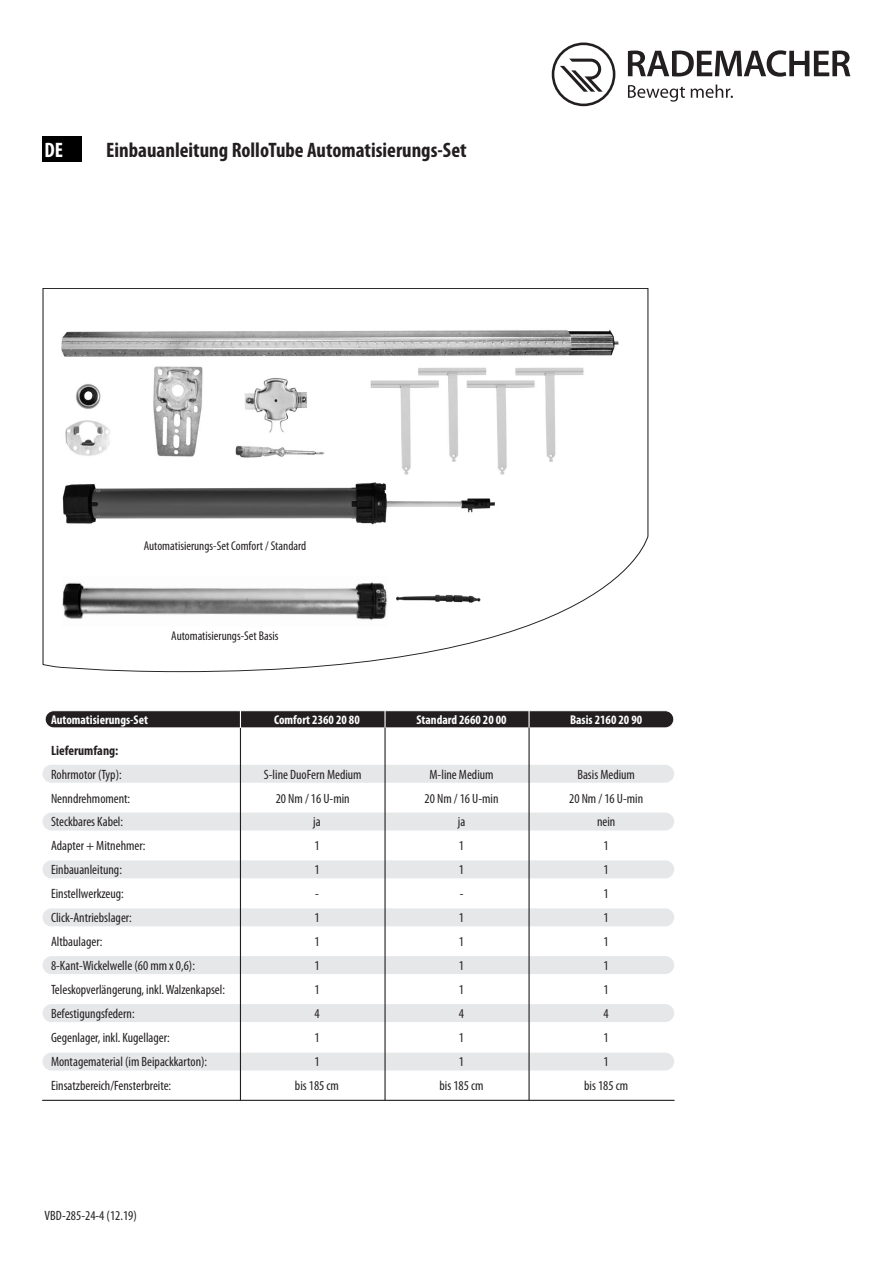
<style>
.page{position:relative;width:893px;height:1263px;background:#fff}
.page>*{position:absolute;margin:0;border:0;box-sizing:border-box;transform-origin:0 0}
.Titel_1{font:700 condensed 21px "Myriad Pro";color:#231f20}
.Titel_1-2{font:700 condensed 21px "Myriad Pro";color:#fff}
.Fließtext{font:condensed 13.5px "Myriad Pro";color:#231f20}
.Titel_1-3{font:condensed 13.5px "Myriad Pro";color:#231f20}
.Fließtext-2{font:700 condensed 13.5px "Myriad Pro";color:#231f20}
.untertitel{font:700 condensed 12.75px "Myriad Pro";color:#fff}
.Fließtext-3{font:condensed 12.75px "Myriad Pro";color:#231f20}
</style>
<div class="page">
<svg style="left:43px;top:288px;width:606px;height:384px"></svg>
<div style="left:43px;top:1052px;width:631px;height:18px;background:#e6e7e9;border-radius:9px"></div>
<div style="left:43px;top:765px;width:631px;height:18px;background:#e6e7e9;border-radius:9px"></div>
<div style="left:43px;top:1004px;width:631px;height:18px;background:#e6e7e9;border-radius:9px"></div>
<div style="left:43px;top:956px;width:631px;height:18px;background:#e6e7e9;border-radius:9px"></div>
<div style="left:43px;top:908px;width:631px;height:18px;background:#e6e7e9;border-radius:9px"></div>
<div style="left:43px;top:860px;width:631px;height:18px;background:#e6e7e9;border-radius:9px"></div>
<div style="left:43px;top:812px;width:631px;height:18px;background:#e6e7e9;border-radius:9px"></div>
<div style="left:45px;top:711px;width:629px;height:17px;background:#231f20;border-radius:9px"></div>
<div style="left:45px;top:710px;width:629px;height:18px;border:1px solid #fff;border-radius:9px"></div>
<hr style="left:384px;top:727px;width:2px;height:373px;background:#231f20">
<hr style="left:528px;top:727px;width:2px;height:373px;background:#231f20">
<hr style="left:240px;top:728px;width:1px;height:372px;background:#231f20">
<svg style="left:384px;top:710px;width:2px;height:18px"></svg>
<svg style="left:528px;top:710px;width:2px;height:18px"></svg>
<svg style="left:240px;top:710px;width:1px;height:18px"></svg>
<svg style="left:628px;top:50px;width:222px;height:27px"></svg>
<svg style="left:628px;top:85px;width:57px;height:17px"></svg>
<svg style="left:691px;top:85px;width:42px;height:13px"></svg>
<svg style="left:552px;top:43px;width:63px;height:63px"></svg>
<hr style="left:43px;top:1100px;width:631px;height:1px;background:#231f20">
<div style="left:43px;top:137px;width:39px;height:25px;background:#000"></div>
<img style="left:52px;top:320px;width:572px;height:158px">
<img style="left:63px;top:478px;width:437px;height:50px">
<img style="left:63px;top:576px;width:324px;height:51px">
<img style="left:395px;top:594px;width:85px;height:9px">
<p class="Titel_1-2" style="left:45px;top:139px;width:20px">DE</p>
<p class="Titel_1" style="left:106px;top:139px;width:362px">Einbauanleitung RolloTube Automatisierungs-Set</p>
<p class="Fließtext-3" style="left:144px;top:538px;width:164px">Automatisierungs-Set Comfort / Standard</p>
<p class="Fließtext-3" style="left:171px;top:628px;width:109px">Automatisierungs-Set Basis</p>
<p class="untertitel" style="left:51px;top:712px;width:98px">Automatisierungs-Set</p>
<p class="Fließtext-2" style="left:51px;top:743px;width:69px">Lieferumfang:</p>
<p class="Fließtext" style="left:51px;top:767px;width:72px">Rohrmotor (Typ):</p>
<p class="Fließtext" style="left:51px;top:791px;width:81px">Nenndrehmoment:</p>
<p class="Fließtext" style="left:51px;top:815px;width:74px">Steckbares Kabel:</p>
<p class="Fließtext" style="left:51px;top:839px;width:96px">Adapter + Mitnehmer:</p>
<p class="Fließtext" style="left:51px;top:862px;width:72px">Einbauanleitung:</p>
<p class="Fließtext" style="left:51px;top:886px;width:74px">Einstellwerkzeug:</p>
<p class="Fließtext" style="left:51px;top:910px;width:82px">Click-Antriebslager:</p>
<p class="Fließtext" style="left:51px;top:934px;width:53px">Altbaulager:</p>
<p class="Fließtext" style="left:51px;top:958px;width:145px">8-Kant-Wickelwelle (60 mm x 0,6):</p>
<p class="Fließtext" style="left:51px;top:982px;width:176px">Teleskopverlängerung, inkl. Walzenkapsel:</p>
<p class="Fließtext" style="left:51px;top:1006px;width:85px">Befestigungsfedern:</p>
<p class="Fließtext" style="left:51px;top:1030px;width:120px">Gegenlager, inkl. Kugellager:</p>
<p class="Fließtext" style="left:51px;top:1054px;width:158px">Montagematerial (im Beipackkarton):</p>
<p class="Fließtext" style="left:51px;top:1078px;width:122px">Einsatzbereich/Fensterbreite:</p>
<p class="untertitel" style="left:274px;top:712px;width:87px">Comfort 2360 20 80</p>
<p class="Fließtext" style="left:264px;top:767px;width:99px">S-line DuoFern Medium</p>
<p class="Fließtext" style="left:276px;top:791px;width:75px">20 Nm / 16 U-min</p>
<p class="Fließtext" style="left:313px;top:815px;width:9px">ja</p>
<p class="Fließtext" style="left:314px;top:839px;width:7px">1</p>
<p class="Fließtext" style="left:314px;top:862px;width:7px">1</p>
<p class="Fließtext" style="left:315px;top:886px;width:5px">-</p>
<p class="Fließtext" style="left:314px;top:910px;width:7px">1</p>
<p class="Fließtext" style="left:314px;top:934px;width:7px">1</p>
<p class="Fließtext" style="left:314px;top:958px;width:7px">1</p>
<p class="Fließtext" style="left:314px;top:982px;width:7px">1</p>
<p class="Fließtext" style="left:314px;top:1006px;width:7px">4</p>
<p class="Fließtext" style="left:314px;top:1030px;width:7px">1</p>
<p class="Fließtext" style="left:314px;top:1054px;width:7px">1</p>
<p class="Fließtext" style="left:295px;top:1078px;width:46px">bis 185 cm</p>
<p class="Titel_1-3" style="left:45px;top:1208px;width:94px">VBD-285-24-4 (12.19)</p>
<p class="untertitel" style="left:416px;top:712px;width:92px">Standard 2660 20 00</p>
<p class="Fließtext" style="left:430px;top:767px;width:66px">M-line Medium</p>
<p class="Fließtext" style="left:425px;top:791px;width:75px">20 Nm / 16 U-min</p>
<p class="Fließtext" style="left:458px;top:815px;width:9px">ja</p>
<p class="Fließtext" style="left:459px;top:839px;width:7px">1</p>
<p class="Fließtext" style="left:459px;top:862px;width:7px">1</p>
<p class="Fließtext" style="left:460px;top:886px;width:5px">-</p>
<p class="Fließtext" style="left:459px;top:910px;width:7px">1</p>
<p class="Fließtext" style="left:459px;top:934px;width:7px">1</p>
<p class="Fließtext" style="left:459px;top:958px;width:7px">1</p>
<p class="Fließtext" style="left:459px;top:982px;width:7px">1</p>
<p class="Fließtext" style="left:459px;top:1006px;width:7px">4</p>
<p class="Fließtext" style="left:459px;top:1030px;width:7px">1</p>
<p class="Fließtext" style="left:459px;top:1054px;width:7px">1</p>
<p class="Fließtext" style="left:440px;top:1078px;width:46px">bis 185 cm</p>
<p class="untertitel" style="left:570px;top:712px;width:74px">Basis 2160 20 90</p>
<p class="Fließtext" style="left:577px;top:767px;width:59px">Basis Medium</p>
<p class="Fließtext" style="left:569px;top:791px;width:75px">20 Nm / 16 U-min</p>
<p class="Fließtext" style="left:597px;top:815px;width:20px">nein</p>
<p class="Fließtext" style="left:604px;top:838px;width:7px">1</p>
<p class="Fließtext" style="left:604px;top:862px;width:7px">1</p>
<p class="Fließtext" style="left:604px;top:886px;width:7px">1</p>
<p class="Fließtext" style="left:604px;top:910px;width:7px">1</p>
<p class="Fließtext" style="left:604px;top:934px;width:7px">1</p>
<p class="Fließtext" style="left:604px;top:958px;width:7px">1</p>
<p class="Fließtext" style="left:604px;top:982px;width:7px">1</p>
<p class="Fließtext" style="left:604px;top:1006px;width:7px">4</p>
<p class="Fließtext" style="left:604px;top:1030px;width:7px">1</p>
<p class="Fließtext" style="left:604px;top:1054px;width:7px">1</p>
<p class="Fließtext" style="left:584px;top:1078px;width:46px">bis 185 cm</p>
</div>
